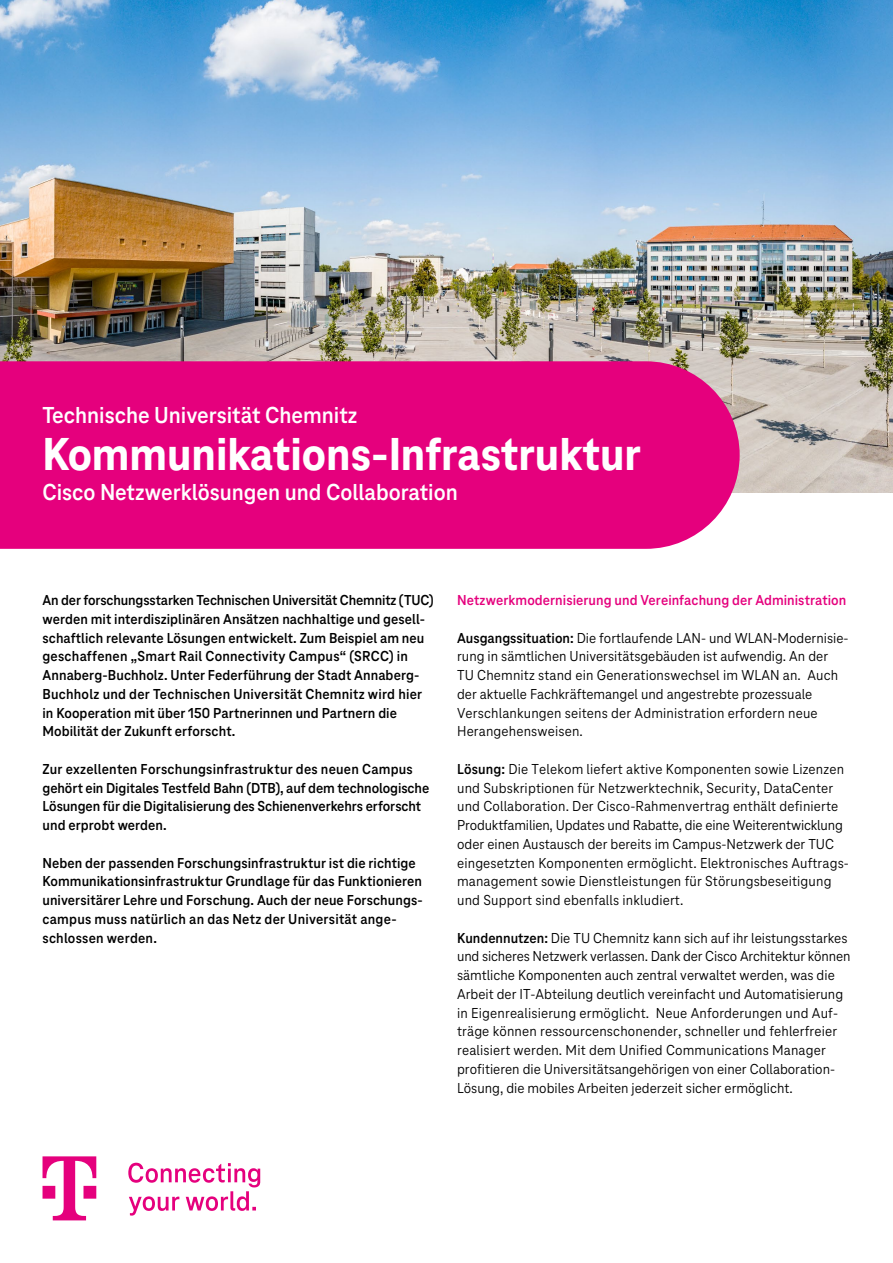
<style>
.page{position:relative;width:893px;height:1263px;background:#fff}
.page>*{position:absolute;margin:0;border:0;box-sizing:border-box;transform-origin:0 0}
.t1{font:800 48px "Tele Neo";color:#fff}
.t2{font:700 24px "Tele Neo";color:#fff}
.t3{font:15px/18.8px "Tele Neo";letter-spacing:.01em;color:#000}
.t4{font:700 15px/18.8px "Tele Neo";letter-spacing:.005em;color:#000}
.t5{font:700 15px "Tele Neo";letter-spacing:.005em;color:#e5007d}
.s1{font-weight:700}
</style>
<div class="page">
<img style="left:0;top:0;width:893px;height:493px">
<div style="left:0;top:361px;width:740px;height:188px;background:#e5007d"></div>
<svg style="left:43px;top:1156px;width:53px;height:64px"></svg>
<svg style="left:128px;top:1163px;width:132px;height:52px"></svg>
<h2 class="t2" style="left:42px;top:402px;width:317px">Technische Universität Chemnitz</h2>
<h1 class="t1" style="left:42px;top:427px;width:600px">Kommunikations-Infrastruktur</h1>
<h2 class="t2" style="left:42px;top:479px;width:417px">Cisco Netzwerklösungen und Collaboration</h2>
<p class="t4" style="left:43px;top:591px;width:393px">An der forschungsstarken Technischen Universität Chemnitz (TUC) werden mit interdisziplinären Ansätzen nachhaltige und gesell&shy;schaftlich relevante Lösungen entwickelt. Zum Beispiel am neu geschaffenen „Smart Rail Connectivity Campus“ (SRCC) in Annaberg-Buchholz. Unter Federführung der Stadt Annaberg-Buchholz und der Technischen Universität Chemnitz wird hier in Kooperation mit über 150 Partnerinnen und Partnern die Mobilität der Zukunft erforscht.</p>
<p class="t4" style="left:43px;top:760px;width:388px">Zur exzellenten Forschungsinfrastruktur des neuen Campus gehört ein Digitales Testfeld Bahn (DTB), auf dem technologische Lösungen für die Digitalisierung des Schienenverkehrs erforscht und erprobt werden.</p>
<p class="t4" style="left:43px;top:853px;width:382px">Neben der passenden Forschungsinfrastruktur ist die richtige Kommunikationsinfrastruktur Grundlage für das Funktionieren universitärer Lehre und Forschung. Auch der neue Forschungs&shy;campus muss natürlich an das Netz der Universität ange&shy;schlossen werden.</p>
<p class="t5" style="left:457px;top:592px;width:391px">Netzwerkmodernisierung und Vereinfachung der Administration</p>
<p class="t3" style="left:457px;top:628px;width:393px"><span class="s1">Ausgangssituation:</span> Die fortlaufende LAN- und WLAN-Modernisie&shy;rung in sämtlichen Universitätsgebäuden ist aufwendig. An der TU Chemnitz stand ein Generationswechsel im WLAN an. Auch der aktuelle Fachkräftemangel und angestrebte prozessuale Verschlankungen seitens der Administration erfordern neue Herangehensweisen.</p>
<p class="t3" style="left:457px;top:760px;width:393px"><span class="s1">Lösung:</span> Die Telekom liefert aktive Komponenten sowie Lizenzen und Subskriptionen für Netzwerktechnik, Security, DataCenter und Collaboration. Der Cisco-Rahmenvertrag enthält definierte Produktfamilien, Updates und Rabatte, die eine Weiterentwicklung oder einen Austausch der bereits im Campus-Netzwerk der TUC eingesetzten Komponenten ermöglicht. Elektronisches Auftrags&shy;management sowie Dienstleistungen für Störungsbeseitigung und Support sind ebenfalls inkludiert.</p>
<p class="t3" style="left:457px;top:928px;width:395px"><span class="s1">Kundennutzen:</span> Die TU Chemnitz kann sich auf ihr leistungsstarkes und sicheres Netzwerk verlassen. Dank der Cisco Architektur können sämtliche Komponenten auch zentral verwaltet werden, was die Arbeit der IT-Abteilung deutlich vereinfacht und Automatisierung in Eigenrealisierung ermöglicht. Neue Anforderungen und Auf&shy;träge können ressourcenschonender, schneller und fehlerfreier realisiert werden. Mit dem Unified Communications Manager profitieren die Universitätsangehörigen von einer Collaboration-Lösung, die mobiles Arbeiten jederzeit sicher ermöglicht.</p>
</div>
